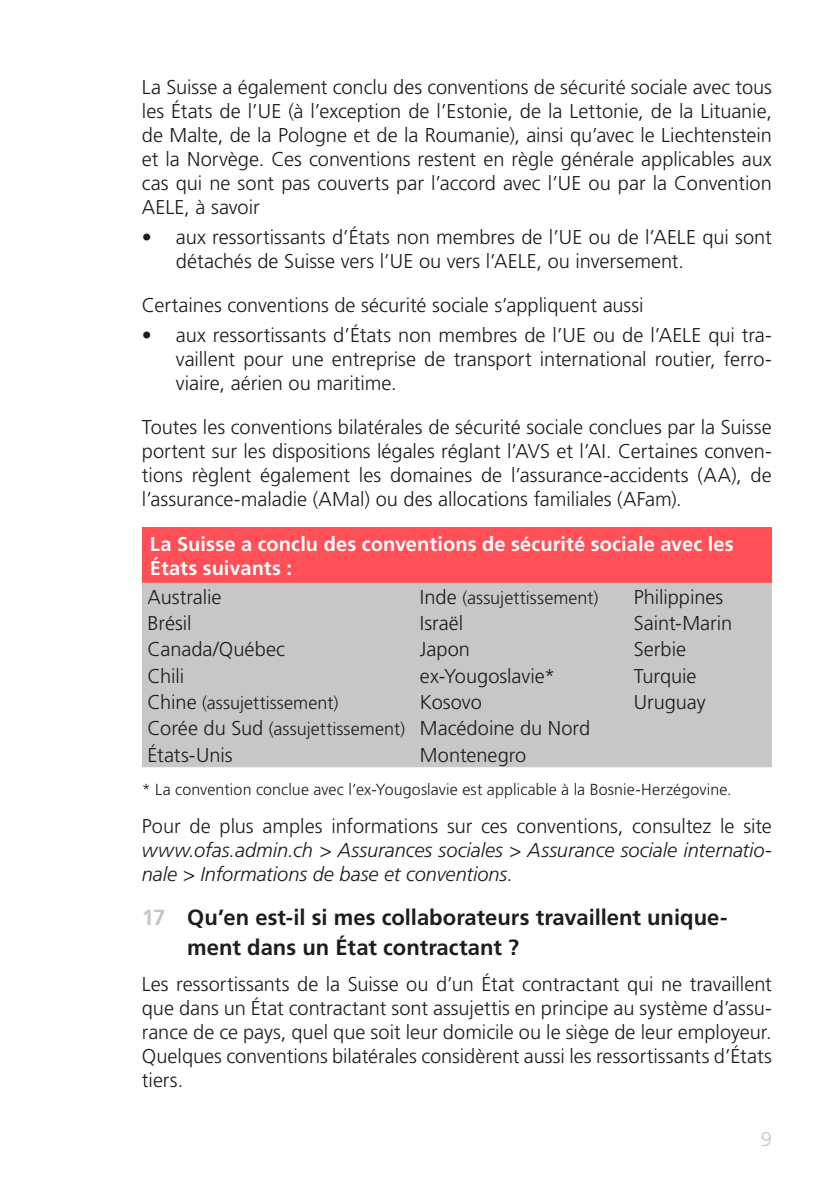
<style>
.page{position:relative;width:840px;height:1191px;background:#fff}
.page>*{position:absolute;margin:0;border:0;box-sizing:border-box;transform-origin:0 0}
.t1{font:700 22px/30px "Frutiger LT Std";color:#1d1d1b}
.Grundtext{font:300 20px/24px "Frutiger LT Std";color:#1d1d1b;text-align:justify}
.Text_vor_Aufzählung{font:300 20px/24px "Frutiger LT Std";color:#1d1d1b;text-align:justify}
.Grundtext-2{font:italic 300 20px/24px "Frutiger LT Std";letter-spacing:-.005em;color:#1d1d1b;text-align:justify}
.Tabellen_Text_Weiss{font:700 20px/24px "Frutiger LT Std";letter-spacing:.005em;color:#fff}
.t2{font:300 20px "Frutiger LT Std";color:#c7c7c6}
.Grundtext-3{font:300 18px "Frutiger LT Std";letter-spacing:.005em;color:#1d1d1b}
.Grundtext-4{font:300 16px "Frutiger LT Std";letter-spacing:.01em;color:#1d1d1b}
.s1{font-size:20px}
.s2{font-style:normal}
.s3{color:#c7c7c6}
</style>
<div class="page">
<div style="left:142px;top:528px;width:629px;height:55px;background:#ff5057"></div>
<div style="left:142px;top:583px;width:629px;height:184px;background:#c7c7c6"></div>
<p class="Text_vor_Aufzählung" style="left:142px;top:76px;width:631px">La Suisse a également conclu des conventions de sécurité sociale avec tous les États de l’UE (à l’exception de l’Estonie, de la Lettonie, de la Lituanie, de Malte, de la Pologne et de la Roumanie), ainsi qu’avec le Liechtenstein et la Norvège. Ces conventions restent en règle générale applicables aux cas qui ne sont pas couverts par l’accord avec l’UE ou par la Convention AELE, à savoir</p>
<p class="Text_vor_Aufzählung" style="left:176px;top:225px;width:597px;text-indent:-34px">• aux ressortissants d’États non membres de l’UE ou de l’AELE qui sont détachés de Suisse vers l’UE ou vers l’AELE, ou inversement.</p>
<p class="Text_vor_Aufzählung" style="left:142px;top:293px;width:503px">Certaines conventions de sécurité sociale s’appliquent aussi</p>
<p class="Text_vor_Aufzählung" style="left:176px;top:323px;width:597px;text-indent:-34px">• aux ressortissants d’États non membres de l’UE ou de l’AELE qui tra&shy;vaillent pour une entreprise de transport international routier, ferro&shy;viaire, aérien ou maritime.</p>
<p class="Grundtext" style="left:142px;top:415px;width:631px">Toutes les conventions bilatérales de sécurité sociale conclues par la Suisse portent sur les dispositions légales réglant l’AVS et l’AI. Certaines conven&shy;tions règlent également les domaines de l’assurance-accidents (AA), de l’assurance-maladie (AMal) ou des allocations familiales (AFam).</p>
<p class="Tabellen_Text_Weiss" style="left:150px;top:532px;width:585px">La Suisse a conclu des conventions de sécurité sociale avec les<br>États suivants :</p>
<p class="Grundtext" style="left:147px;top:585px;width:75px">Australie</p>
<p class="Grundtext-3" style="left:420px;top:587px;width:180px"><span class="s1">Inde</span> (assujettissement)</p>
<p class="Grundtext" style="left:633px;top:585px;width:91px">Philippines</p>
<p class="Grundtext" style="left:147px;top:611px;width:46px">Brésil</p>
<p class="Grundtext" style="left:420px;top:611px;width:45px">Israël</p>
<p class="Grundtext" style="left:633px;top:611px;width:100px">Saint-Marin</p>
<p class="Grundtext" style="left:147px;top:637px;width:139px">Canada/Québec</p>
<p class="Grundtext" style="left:420px;top:637px;width:52px">Japon</p>
<p class="Grundtext" style="left:633px;top:637px;width:54px">Serbie</p>
<p class="Grundtext" style="left:147px;top:664px;width:38px">Chili</p>
<p class="Grundtext" style="left:420px;top:664px;width:137px">ex-Yougoslavie*</p>
<p class="Grundtext" style="left:633px;top:664px;width:64px">Turquie</p>
<p class="Grundtext-3" style="left:147px;top:692px;width:192px"><span class="s1">Chine</span> (assujettissement)</p>
<p class="Grundtext" style="left:420px;top:690px;width:63px">Kosovo</p>
<p class="Grundtext" style="left:633px;top:690px;width:73px">Uruguay</p>
<p class="Grundtext-3" style="left:147px;top:719px;width:259px"><span class="s1">Corée du Sud</span> (assujettissement)</p>
<p class="Grundtext" style="left:420px;top:716px;width:172px">Macédoine du Nord</p>
<p class="Grundtext" style="left:147px;top:743px;width:86px">États-Unis</p>
<p class="Grundtext" style="left:420px;top:743px;width:108px">Montenegro</p>
<p class="Grundtext-4" style="left:142px;top:780px;width:591px">* La convention conclue avec l’ex-Yougoslavie est applicable à la Bosnie-Herzégovine.</p>
<p class="Grundtext-2" style="left:142px;top:814px;width:631px"><span class="s2">Pour de plus amples informations sur ces conventions, consultez le site </span>www.ofas.admin.ch &gt; Assurances sociales &gt; Assurance sociale internatio&shy;nale &gt; Informations de base et conventions<span class="s2">.</span></p>
<p class="t1" style="left:187px;top:902px;width:541px;text-indent:-45px"><span class="s3">17</span> Qu’en est-il si mes collaborateurs travaillent unique&shy;ment dans un État contractant ?</p>
<p class="Grundtext" style="left:142px;top:972px;width:631px">Les ressortissants de la Suisse ou d’un État contractant qui ne travaillent que dans un État contractant sont assujettis en principe au système d’assu&shy;rance de ce pays, quel que soit leur domicile ou le siège de leur employeur.<br>Quelques conventions bilatérales considèrent aussi les ressortissants d’États tiers.</p>
<p class="t2" style="left:760px;top:1127px;width:13px">9</p>
</div>
